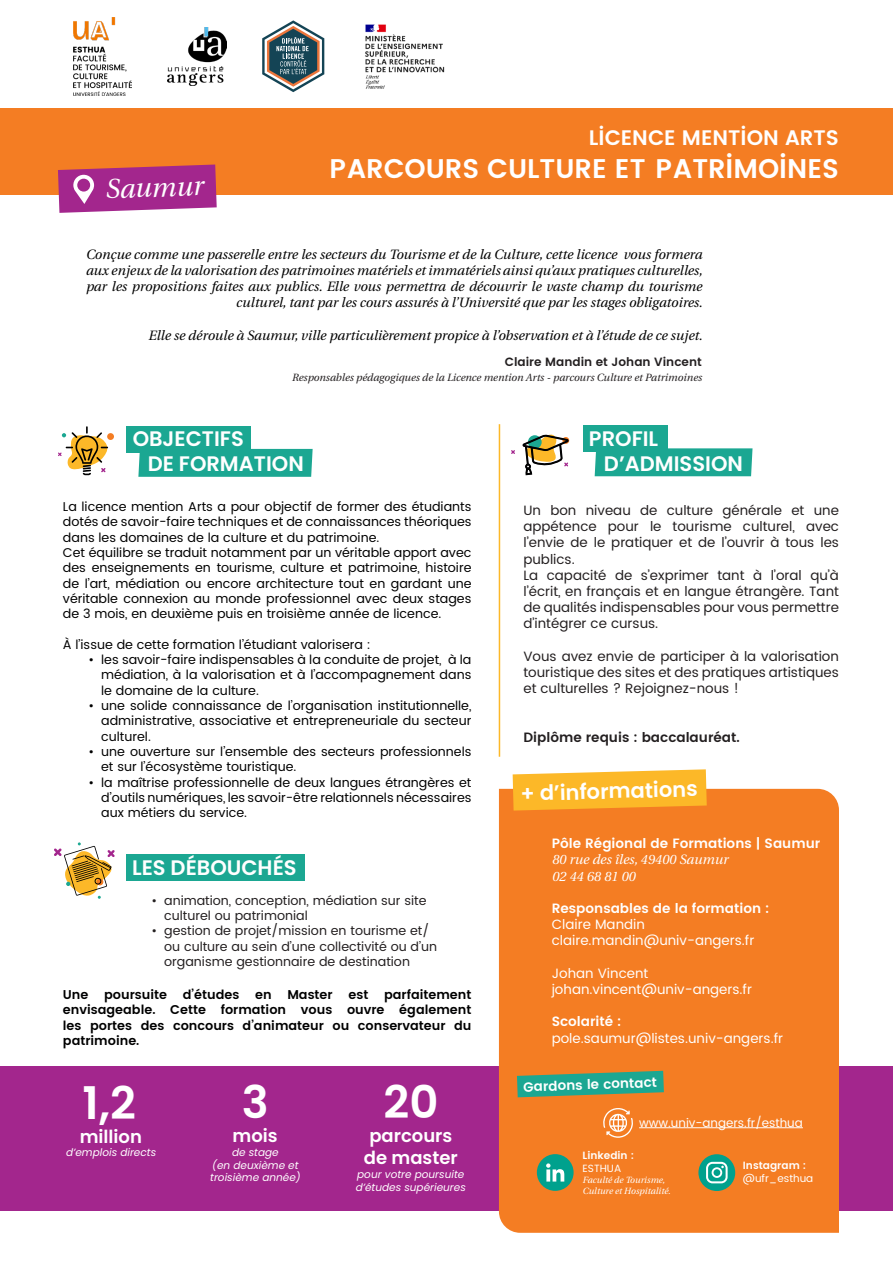
<style>
.page{position:relative;width:893px;height:1263px;background:#fff}
.page>*{position:absolute;margin:0;border:0;box-sizing:border-box;transform-origin:0 0}
.t1{font:600 45px "Poppins";color:#fff}
.t2{font:600 27px "UA Poppins Titre";color:#fff}
.t3{font:italic 27px "UA Poppins Texte";color:#fff}
.t4{font:600 21px "Poppins";color:#fff}
.t5{font:600 21px "UA Poppins Titre";color:#fff}
.t6{font:600 18px "Poppins";color:#fff}
.t7{font:italic 13.5px/16.2px "UA Poppins Texte";color:#000001;text-align:right}
.t8{font:13.5px/16.2px "UA Poppins Texte";color:#231f20;text-align:justify}
.t9{font:13.5px "UA Poppins Texte";color:#fff}
.t10{font:600 13.5px "UA Poppins Texte";color:#fff}
.t11{font:italic 13.5px "UA Poppins Texte";color:#fff}
.t12{font:600 13.5px "UA Poppins Texte";color:#231f20}
.t13{font:12.75px/15.3px "UA Poppins Texte";color:#000001;text-align:justify}
.t14{font:12.75px/15.3px "UA Poppins Texte";color:#231f20}
.t15{font:600 12.75px/15.3px "UA Poppins Texte";color:#000001;text-align:justify}
.t16{font:600 12px "UA Poppins Texte";color:#231f20}
.t17{font:12px "UA Poppins Texte";color:#fff}
.t18{font:italic 10.5px/12.6px "Poppins";color:#fff}
.t19{font:italic 10.5px "UA Poppins Texte";color:#231f20}
.t20{font:600 10.5px "UA Poppins Texte";color:#fff}
.t21{font:10.5px "UA Poppins Texte";color:#fff}
.t22{font:italic 9px/10.8px "UA Poppins Texte";color:#fff}
</style>
<div class="page">
<div style="left:0;top:1066px;width:893px;height:145px;background:#a3268d"></div>
<div style="left:0;top:108px;width:893px;height:87px;background:#f47d23"></div>
<svg style="left:58px;top:165px;width:159px;height:48px;background:#b03f92"></svg>
<img style="left:73px;top:17px;width:59px;height:79px">
<img style="left:167px;top:28px;width:59px;height:57px">
<svg style="left:262px;top:20px;width:62px;height:72px"></svg>
<img style="left:365px;top:24px;width:80px;height:65px">
<div style="left:499px;top:789px;width:340px;height:444px;background:#f47d23"></div>
<hr style="left:499px;top:424px;width:1px;height:333px;background:#fcb828">
<div style="left:583px;top:425px;width:84px;height:27px;background:#1ba792"></div>
<div style="left:595px;top:448px;width:157px;height:28px;background:#1ba792"></div>
<svg style="left:511px;top:450px;width:4px;height:4px"></svg>
<svg style="left:523px;top:434px;width:45px;height:42px"></svg>
<svg style="left:513px;top:769px;width:194px;height:41px;background:#fbba37"></svg>
<div style="left:126px;top:426px;width:125px;height:26px;background:#1ba792"></div>
<div style="left:138px;top:449px;width:175px;height:28px;background:#1ba792"></div>
<div style="left:107px;top:433px;width:7px;height:7px;background:#f47d23;border-radius:50%"></div>
<svg style="left:58px;top:426px;width:50px;height:49px"></svg>
<svg style="left:54px;top:842px;width:61px;height:57px"></svg>
<div style="left:126px;top:854px;width:178px;height:26px;background:#1ba792"></div>
<div style="left:537px;top:1154px;width:37px;height:37px;background:#00a18d;border-radius:50%"></div>
<svg style="left:546px;top:1163px;width:18px;height:18px"></svg>
<div style="left:698px;top:1154px;width:37px;height:37px;background:#00a18d;border-radius:50%"></div>
<svg style="left:706px;top:1162px;width:22px;height:21px"></svg>
<svg style="left:517px;top:1071px;width:147px;height:26px;background:#419f7e"></svg>
<svg style="left:603px;top:1106px;width:30px;height:32px"></svg>
<hr style="left:639px;top:1127px;width:164px;height:1px;background:#fff">
<p class="t3" style="left:104px;top:168px;width:100px;rotate:-2deg">Saumur</p>
<p class="t5" style="left:589px;top:123px;width:252px">LICENCE MENTION ARTS</p>
<p class="t2" style="left:327px;top:149px;width:513px">PARCOURS CULTURE ET PATRIMOINES</p>
<p class="t7" style="left:86px;top:245px;width:618px">Conçue comme une passerelle entre les secteurs du Tourisme et de la Culture, cette licence vous formera aux enjeux de la valorisation des patrimoines matériels et immatériels ainsi qu’aux pratiques culturelles, par les propositions faites aux publics. Elle vous permettra de découvrir le vaste champ du tourisme culturel, tant par les cours assurés à l’Université que par les stages obligatoires.</p>
<p class="t7" style="left:148px;top:326px;width:556px">Elle se déroule à Saumur, ville particulièrement propice à l’observation et à l’étude de ce sujet.</p>
<p class="t16" style="left:505px;top:353px;width:199px">Claire Mandin et Johan Vincent</p>
<p class="t19" style="left:292px;top:369px;width:411px">Responsables pédagogiques de la Licence mention Arts - parcours Culture et Patrimoines</p>
<p class="t4" style="left:133px;top:427px;width:113px">OBJECTIFS</p>
<p class="t4" style="left:148px;top:452px;width:158px">DE FORMATION</p>
<p class="t13" style="left:63px;top:499px;width:410px">La licence mention Arts a pour objectif de former des étudiants dotés de savoir-faire techniques et de connaissances théoriques dans les domaines de la culture et du patrimoine.</p>
<p class="t13" style="left:63px;top:545px;width:410px">Cet équilibre se traduit notamment par un véritable apport avec des enseignements en tourisme, culture et patrimoine, histoire de l’art, médiation ou encore architecture tout en gardant une véritable connexion au monde professionnel avec deux stages de 3 mois, en deuxième puis en troisième année de licence.</p>
<p class="t13" style="left:63px;top:637px;width:309px">À l’issue de cette formation l’étudiant valorisera :</p>
<p class="t13" style="left:101px;top:652px;width:372px;text-indent:-13px">• les savoir-faire indispensables à la conduite de projet, à la médiation, à la valorisation et à l’accompagnement dans le domaine de la culture.</p>
<p class="t13" style="left:101px;top:698px;width:372px;text-indent:-13px">• une solide connaissance de l’organisation institutionnelle, administrative, associative et entrepreneuriale du secteur culturel.</p>
<p class="t13" style="left:101px;top:744px;width:372px;text-indent:-13px">• une ouverture sur l’ensemble des secteurs professionnels et sur l’écosystème touristique.</p>
<p class="t13" style="left:101px;top:775px;width:372px;text-indent:-13px">• la maîtrise professionnelle de deux langues étrangères et d’outils numériques, les savoir-être relationnels nécessaires aux métiers du service.</p>
<p class="t4" style="left:132px;top:855px;width:166px">LES DÉBOUCHÉS</p>
<p class="t14" style="left:164px;top:893px;width:264px;text-indent:-13px">• animation, conception, médiation sur site culturel ou patrimonial</p>
<p class="t14" style="left:164px;top:923px;width:274px;text-indent:-13px">• gestion de projet/mission en tourisme et/ ou culture au sein d’une collectivité ou d’un organisme gestionnaire de destination</p>
<p class="t15" style="left:63px;top:986px;width:410px">Une poursuite d’études en Master est parfaitement envisageable. Cette formation vous ouvre également les portes des concours d’animateur ou conservateur du patrimoine.</p>
<p class="t1" style="left:82px;top:1077px;width:55px">1,2</p>
<p class="t18" style="left:66px;top:1146px;width:92px">d’emplois directs</p>
<p class="t6" style="left:80px;top:1126px;width:64px">million</p>
<p class="t1" style="left:242px;top:1076px;width:28px">3</p>
<p class="t18" style="left:232px;top:1146px;width:48px">de stage</p>
<p class="t18" style="left:210px;top:1158px;width:92px">(en deuxième et troisième année)</p>
<p class="t6" style="left:233px;top:1125px;width:47px">mois</p>
<p class="t1" style="left:384px;top:1076px;width:56px">20</p>
<p class="t6" style="left:369px;top:1125px;width:84px">parcours</p>
<p class="t6" style="left:364px;top:1147px;width:95px">de master</p>
<p class="t18" style="left:356px;top:1168px;width:112px">pour votre poursuite d’études supérieures</p>
<p class="t4" style="left:589px;top:426px;width:71px">PROFIL</p>
<p class="t4" style="left:604px;top:451px;width:140px">D’ADMISSION</p>
<p class="t8" style="left:523px;top:502px;width:317px">Un bon niveau de culture générale et une appétence pour le tourisme culturel, avec l’envie de le pratiquer et de l’ouvrir à tous les publics.</p>
<p class="t8" style="left:523px;top:567px;width:317px">La capacité de s’exprimer tant à l’oral qu’à l’écrit, en français et en langue étrangère. Tant de qualités indispensables pour vous permettre d’intégrer ce cursus.</p>
<p class="t8" style="left:523px;top:648px;width:317px">Vous avez envie de participer à la valorisation touristique des sites et des pratiques artistiques et culturelles ? Rejoignez-nous !</p>
<p class="t12" style="left:523px;top:727px;width:218px">Diplôme requis : baccalauréat.</p>
<p class="t4" style="left:520px;top:782px;width:178px;rotate:-2deg">+ d’informations</p>
<p class="t10" style="left:552px;top:833px;width:270px">Pôle Régional de Formations | Saumur</p>
<p class="t11" style="left:552px;top:849px;width:178px">80 rue des îles, 49400 Saumur</p>
<p class="t11" style="left:552px;top:866px;width:85px">02 44 68 81 00</p>
<p class="t10" style="left:552px;top:898px;width:219px">Responsables de la formation :</p>
<p class="t9" style="left:552px;top:915px;width:95px">Claire Mandin</p>
<p class="t9" style="left:552px;top:931px;width:204px">claire.mandin@univ-angers.fr</p>
<p class="t9" style="left:552px;top:963px;width:98px">Johan Vincent</p>
<p class="t9" style="left:552px;top:979px;width:202px">johan.vincent@univ-angers.fr</p>
<p class="t10" style="left:552px;top:1011px;width:71px">Scolarité :</p>
<p class="t9" style="left:552px;top:1028px;width:233px">pole.saumur@listes.univ-angers.fr</p>
<p class="t10" style="left:523px;top:1077px;width:135px;rotate:-2deg">Gardons le contact</p>
<p class="t17" style="left:639px;top:1113px;width:165px">www.univ-angers.fr/esthua</p>
<p class="t20" style="left:583px;top:1148px;width:53px">Linkedin :</p>
<p class="t21" style="left:583px;top:1161px;width:40px">ESTHUA</p>
<p class="t22" style="left:583px;top:1174px;width:90px">Faculté de Tourisme,<br>Culture et Hospitalité.</p>
<p class="t20" style="left:743px;top:1157px;width:65px">Instagram :</p>
<p class="t21" style="left:743px;top:1170px;width:72px">@ufr_esthua</p>
</div>
